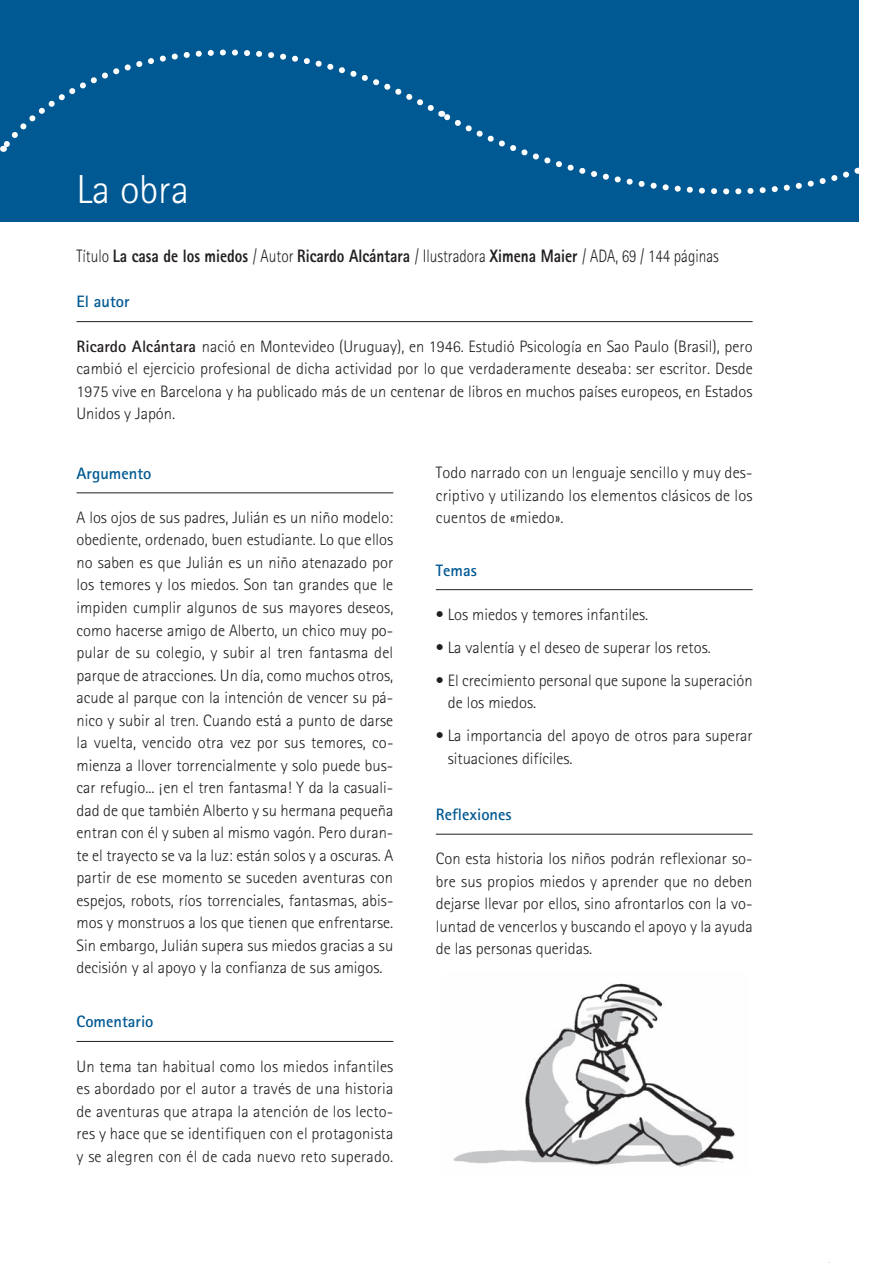
<style>
.page{position:relative;width:893px;height:1263px;background:#fff}
.page>*{position:absolute;margin:0;border:0;box-sizing:border-box;transform-origin:0 0}
.t1{font:300 40.5px "Rotis Sans Serif";color:#fff}
.t2{font:800 18px "Rotis Sans Serif";color:#231f20;scale:.85 1}
.t3{font:300 16.5px/22.5px "Rotis Sans Serif";color:#231f20;text-align:justify}
.t4{font:700 16.5px "Rotis Sans Serif";color:#005992}
.s1{font-weight:300}
.s2{font-weight:700}
</style>
<div class="page">
<div style="left:0;top:0;width:859px;height:221px;background:#005992"></div>
<svg style="left:439px;top:110px;width:410px;height:85px"></svg>
<svg style="left:0;top:49px;width:439px;height:103px"></svg>
<hr style="left:77px;top:321px;width:676px;height:1px;background:#231f20">
<hr style="left:77px;top:493px;width:316px;height:1px;background:#231f20">
<hr style="left:77px;top:1041px;width:316px;height:1px;background:#231f20">
<hr style="left:436px;top:589px;width:317px;height:1px;background:#231f20">
<hr style="left:436px;top:834px;width:317px;height:1px;background:#231f20">
<img style="left:453px;top:983px;width:282px;height:184px">
<h1 class="t1" style="left:77px;top:166px;width:114px">La obra</h1>
<p class="t2" style="left:77px;top:245px;width:757px"><span class="s1">Título</span> La casa de los miedos <span class="s1">/ Autor</span> Ricardo Alcántara <span class="s1">/ Ilustradora</span> Ximena Maier <span class="s1">/ ADA, 69 / 144 páginas</span></p>
<p class="t4" style="left:77px;top:291px;width:55px">El autor</p>
<p class="t3" style="left:77px;top:335px;width:678px"><span class="s2">Ricardo Alcántara</span> nació en Montevideo (Uruguay), en 1946. Estudió Psicología en Sao Paulo (Brasil), pero cambió el ejercicio profesional de dicha actividad por lo que verdaderamente deseaba: ser escritor. Desde 1975 vive en Barcelona y ha publicado más de un centenar de libros en muchos países europeos, en Estados Unidos y Japón.</p>
<p class="t4" style="left:77px;top:463px;width:76px">Argumento</p>
<p class="t3" style="left:77px;top:506px;width:318px">A los ojos de sus padres, Julián es un niño modelo: obediente, ordenado, buen estudiante. Lo que ellos no saben es que Julián es un niño atenazado por los temores y los miedos. Son tan grandes que le impiden cumplir algunos de sus mayores deseos, como hacerse amigo de Alberto, un chico muy po&shy;pular de su colegio, y subir al tren fantasma del parque de atracciones. Un día, como muchos otros, acude al parque con la intención de vencer su pá&shy;nico y subir al tren. Cuando está a punto de darse la vuelta, vencido otra vez por sus temores, co&shy;mienza a llover torrencialmente y solo puede bus&shy;car refugio... ¡en el tren fantasma! Y da la casuali&shy;dad de que también Alberto y su hermana pequeña entran con él y suben al mismo vagón. Pero duran&shy;te el trayecto se va la luz: están solos y a oscuras. A partir de ese momento se suceden aventuras con espejos, robots, ríos torrenciales, fantasmas, abis&shy;mos y monstruos a los que tienen que enfrentarse.<br>Sin embargo, Julián supera sus miedos gracias a su decisión y al apoyo y la confianza de sus amigos.</p>
<p class="t4" style="left:77px;top:1011px;width:78px">Comentario</p>
<p class="t3" style="left:77px;top:1055px;width:318px">Un tema tan habitual como los miedos infantiles es abordado por el autor a través de una historia de aventuras que atrapa la atención de los lecto&shy;res y hace que se identifiquen con el protagonista y se alegren con él de cada nuevo reto superado.</p>
<p class="t3" style="left:436px;top:461px;width:318px">Todo narrado con un lenguaje sencillo y muy des&shy;criptivo y utilizando los elementos clásicos de los cuentos de «miedo».</p>
<p class="t4" style="left:436px;top:559px;width:42px">Temas</p>
<p class="t3" style="left:436px;top:603px;width:214px">• Los miedos y temores infantiles.</p>
<p class="t3" style="left:436px;top:636px;width:276px">• La valentía y el deseo de superar los retos.</p>
<p class="t3" style="left:448px;top:669px;width:306px;text-indent:-12px">• El crecimiento personal que supone la superación de los miedos.</p>
<p class="t3" style="left:448px;top:724px;width:307px;text-indent:-12px">• La importancia del apoyo de otros para superar situaciones difíciles.</p>
<p class="t4" style="left:436px;top:804px;width:77px">Reflexiones</p>
<p class="t3" style="left:436px;top:847px;width:318px">Con esta historia los niños podrán reflexionar so&shy;bre sus propios miedos y aprender que no deben dejarse llevar por ellos, sino afrontarlos con la vo&shy;luntad de vencerlos y buscando el apoyo y la ayuda de las personas queridas.</p>
</div>
